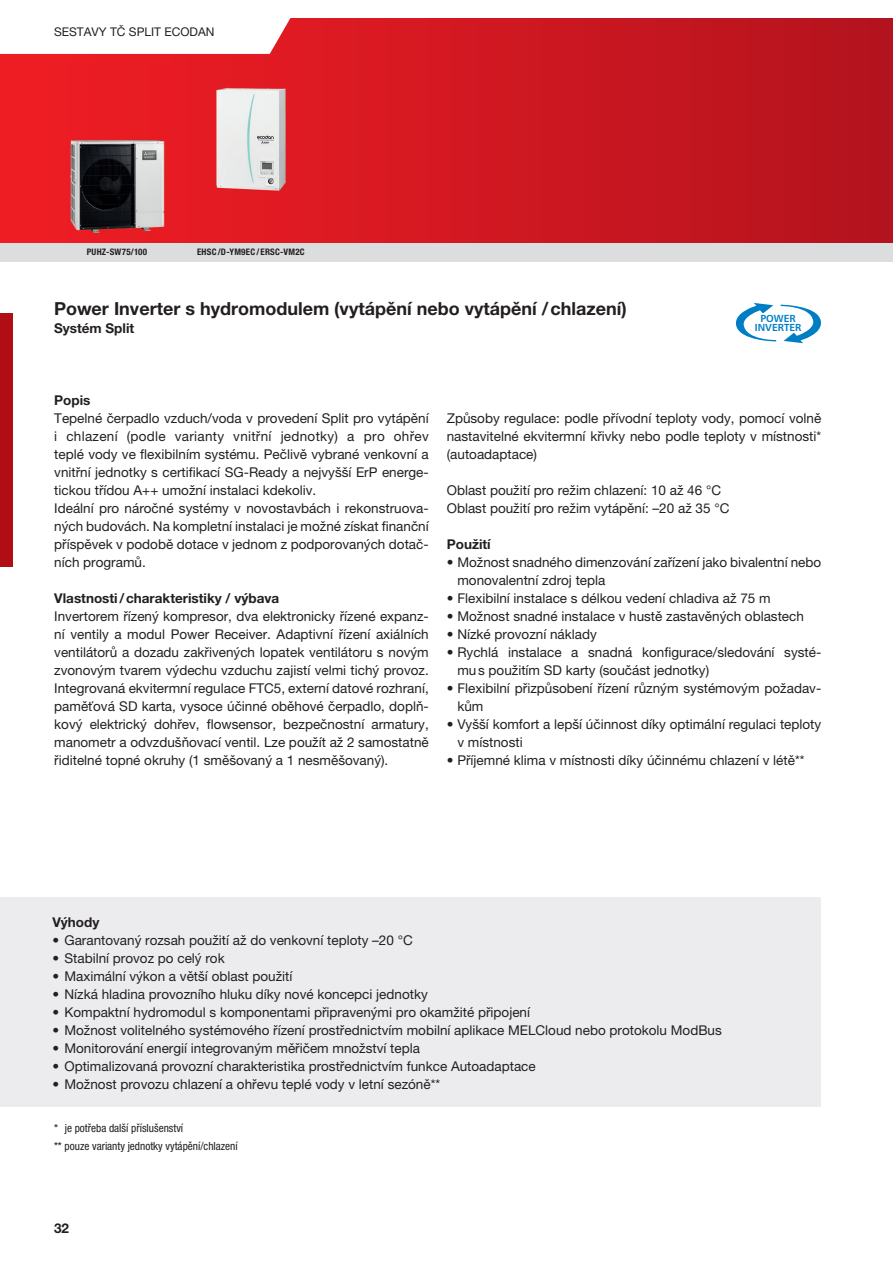
<style>
.page{position:relative;width:893px;height:1263px;background:#fff}
.page>*{position:absolute;margin:0;border:0;box-sizing:border-box;transform-origin:0 0}
.t1{font:700 18px "Helvetica Neue LT Pro";color:#231f20}
.t2{font:13.5px/18px "Helvetica Neue LT Pro";color:#231f20}
.t3{font:700 13.5px "Helvetica Neue LT Pro";color:#231f20}
.t4{font:12px "Helvetica Neue LT Pro";color:#231f20}
.t5{font:condensed 11.25px/18px "Helvetica Neue LT Pro";color:#231f20}
.t6{font:10.2px/9.1px "Humanist 777 BT Bold B";color:#007ec5;text-align:center}
.t7{font:700 condensed 9px "Helvetica Neue LT Pro";letter-spacing:.025em;color:#231f20}
</style>
<div class="page">
<svg style="left:0;top:18px;width:893px;height:225px;background:#cc1720"></svg>
<svg style="left:0;top:18px;width:298px;height:36px"></svg>
<div style="left:0;top:243px;width:893px;height:18px;background:#dcdddf"></div>
<img style="left:199px;top:57px;width:103px;height:186px">
<svg style="left:736px;top:303px;width:85px;height:40px"></svg>
<img style="left:54px;top:63px;width:126px;height:179px">
<div style="left:0;top:314px;width:13px;height:253px;background:#b00d15"></div>
<div style="left:0;top:897px;width:821px;height:210px;background:#ececee"></div>
<p class="t4" style="left:54px;top:25px;width:162px">SESTAVY TČ SPLIT ECODAN</p>
<p class="t7" style="left:87px;top:247px;width:62px">PUHZ-SW75/100</p>
<p class="t7" style="left:197px;top:247px;width:109px">EHSC /D-YM9EC / ERSC-VM2C</p>
<h1 class="t1" style="left:54px;top:297px;width:574px">Power Inverter s hydromodulem (vytápění nebo vytápění / chlazení)</h1>
<p class="t3" style="left:54px;top:320px;width:82px">Systém Split</p>
<p class="t6" style="left:755px;top:314px;width:48px">POWER<br>INVERTER</p>
<p class="t3" style="left:54px;top:392px;width:38px">Popis</p>
<p class="t2" style="left:54px;top:409px;width:376px">Tepelné čerpadlo vzduch/voda v provedení Split pro vytápění i chlazení (podle varianty vnitřní jednotky) a pro ohřev teplé vody ve flexibilním systému. Pečlivě vybrané venkovní a vnitřní jednotky s certifikací SG-Ready a nejvyšší ErP energe&shy;tickou třídou A++ umožní instalaci kdekoliv.<br>Ideální pro náročné systémy v novostavbách i rekonstruova&shy;ných budovách. Na kompletní instalaci je možné získat finanční příspěvek v podobě dotace v jednom z podporovaných dotač&shy;ních programů.</p>
<p class="t3" style="left:54px;top:590px;width:226px">Vlastnosti / charakteristiky / výbava</p>
<p class="t2" style="left:54px;top:607px;width:376px;text-align:justify">Invertorem řízený kompresor, dva elektronicky řízené expanz&shy;ní ventily a modul Power Receiver. Adaptivní řízení axiálních ventilátorů a dozadu zakřivených lopatek ventilátoru s novým zvonovým tvarem výdechu vzduchu zajistí velmi tichý provoz.<br>Integrovaná ekvitermní regulace FTC5, externí datové rozhraní, paměťová SD karta, vysoce účinné oběhové čerpadlo, doplň&shy;kový elektrický dohřev, flowsensor, bezpečnostní armatury, manometr a odvzdušňovací ventil. Lze použít až 2 samostatně řiditelné topné okruhy (1 směšovaný a 1 nesměšovaný).</p>
<p class="t2" style="left:447px;top:409px;width:376px;text-align:justify">Způsoby regulace: podle přívodní teploty vody, pomocí volně nastavitelné ekvitermní křivky nebo podle teploty v místnosti* (autoadaptace)</p>
<p class="t2" style="left:447px;top:481px;width:284px">Oblast použití pro režim chlazení: 10 až 46 °C<br>Oblast použití pro režim vytápění: –20 až 35 °C</p>
<p class="t3" style="left:447px;top:536px;width:45px">Použití</p>
<p class="t2" style="left:457px;top:553px;width:365px;text-indent:-11px">• Možnost snadného dimenzování zařízení jako bivalentní nebo monovalentní zdroj tepla</p>
<p class="t2" style="left:447px;top:589px;width:325px">• Flexibilní instalace s délkou vedení chladiva až 75 m</p>
<p class="t2" style="left:447px;top:607px;width:359px">• Možnost snadné instalace v hustě zastavěných oblastech</p>
<p class="t2" style="left:447px;top:625px;width:152px">• Nízké provozní náklady</p>
<p class="t2" style="left:457px;top:643px;width:365px;text-indent:-11px">• Rychlá instalace a snadná konfigurace/sledování systé&shy;mu s použitím SD karty (součást jednotky)</p>
<p class="t2" style="left:457px;top:679px;width:365px;text-indent:-11px">• Flexibilní přizpůsobení řízení různým systémovým požadav&shy;kům</p>
<p class="t2" style="left:457px;top:715px;width:365px;text-indent:-11px">• Vyšší komfort a lepší účinnost díky optimální regulaci teploty v místnosti</p>
<p class="t2" style="left:447px;top:751px;width:359px">• Příjemné klima v místnosti díky účinnému chlazení v létě**</p>
<p class="t3" style="left:52px;top:914px;width:49px">Výhody</p>
<p class="t2" style="left:52px;top:931px;width:362px">• Garantovaný rozsah použití až do venkovní teploty –20 °C</p>
<p class="t2" style="left:52px;top:949px;width:174px">• Stabilní provoz po celý rok</p>
<p class="t2" style="left:52px;top:967px;width:242px">• Maximální výkon a větší oblast použití</p>
<p class="t2" style="left:52px;top:985px;width:377px">• Nízká hladina provozního hluku díky nové koncepci jednotky</p>
<p class="t2" style="left:52px;top:1003px;width:479px">• Kompaktní hydromodul s komponentami připravenými pro okamžité připojení</p>
<p class="t2" style="left:52px;top:1021px;width:671px">• Možnost volitelného systémového řízení prostřednictvím mobilní aplikace MELCloud nebo protokolu ModBus</p>
<p class="t2" style="left:52px;top:1039px;width:369px">• Monitorování energií integrovaným měřičem množství tepla</p>
<p class="t2" style="left:52px;top:1057px;width:485px">• Optimalizovaná provozní charakteristika prostřednictvím funkce Autoadaptace</p>
<p class="t2" style="left:52px;top:1075px;width:389px">• Možnost provozu chlazení a ohřevu teplé vody v letní sezóně**</p>
<p class="t5" style="left:54px;top:1119px;width:185px">* je potřeba další příslušenství<br>** pouze varianty jednotky vytápění/chlazení</p>
<p class="t3" style="left:54px;top:1220px;width:17px">32</p>
</div>
